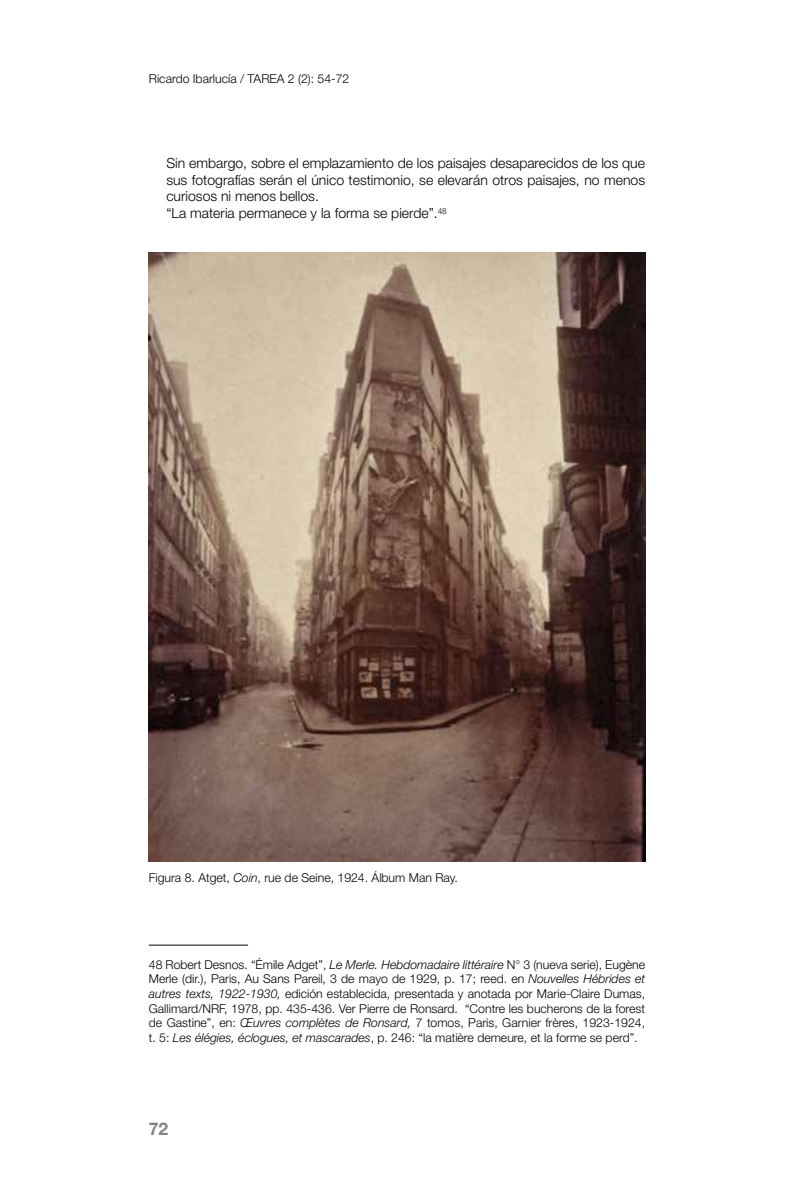
<style>
.page{position:relative;width:794px;height:1191px;background:#fff}
.page>*{position:absolute;margin:0;border:0;box-sizing:border-box;transform-origin:0 0}
.t1{font:700 17.5px "Helvetica Neue";color:#808285}
.t2{font:300 14px/16.8px "Helvetica Neue";color:#000}
.t3{font:300 12.25px/14.7px "Helvetica Neue";color:#000;text-align:justify}
.s1{font-style:italic}
</style>
<div class="page">
<hr style="left:149px;top:944px;width:99px;height:1px;background:#000">
<img style="left:149px;top:252px;width:496px;height:609px">
<p class="t3" style="left:149px;top:71px;width:202px">Ricardo Ibarlucía / TAREA 2 (2): 54-72</p>
<p class="t2" style="left:166px;top:154px;width:480px">Sin embargo, sobre el emplazamiento de los paisajes desaparecidos de los que sus fotografías serán el único testimonio, se elevarán otros paisajes, no menos curiosos ni menos bellos.<br>“La materia permanece y la forma se pierde”.<sup>48</sup></p>
<p class="t3" style="left:149px;top:869px;width:310px">Figura 8. Atget, <span class="s1">Coin</span>, rue de Seine, 1924. Álbum Man Ray.</p>
<p class="t3" style="left:149px;top:956px;width:498px">48 Robert Desnos. “Émile Adget”, <span class="s1">Le Merle. Hebdomadaire littéraire</span> N° 3 (nueva serie), Eugène Merle (dir.), Paris, Au Sans Pareil, 3 de mayo de 1929, p. 17; reed. en <span class="s1">Nouvelles Hébrides et autres texts, 1922-1930,</span> edición establecida, presentada y anotada por Marie-Claire Dumas, Gallimard/NRF, 1978, pp. 435-436. Ver Pierre de Ronsard. “Contre les bucherons de la forest de Gastine”, en: <span class="s1">Œuvres complètes de Ronsard,</span> 7 tomos, Paris, Garnier frères, 1923-1924, t. 5: <span class="s1">Les élégies, éclogues, et mascarades</span>, p. 246: “la matière demeure, et la forme se perd”.</p>
<h1 class="t1" style="left:149px;top:1118px;width:21px">72</h1>
</div>
